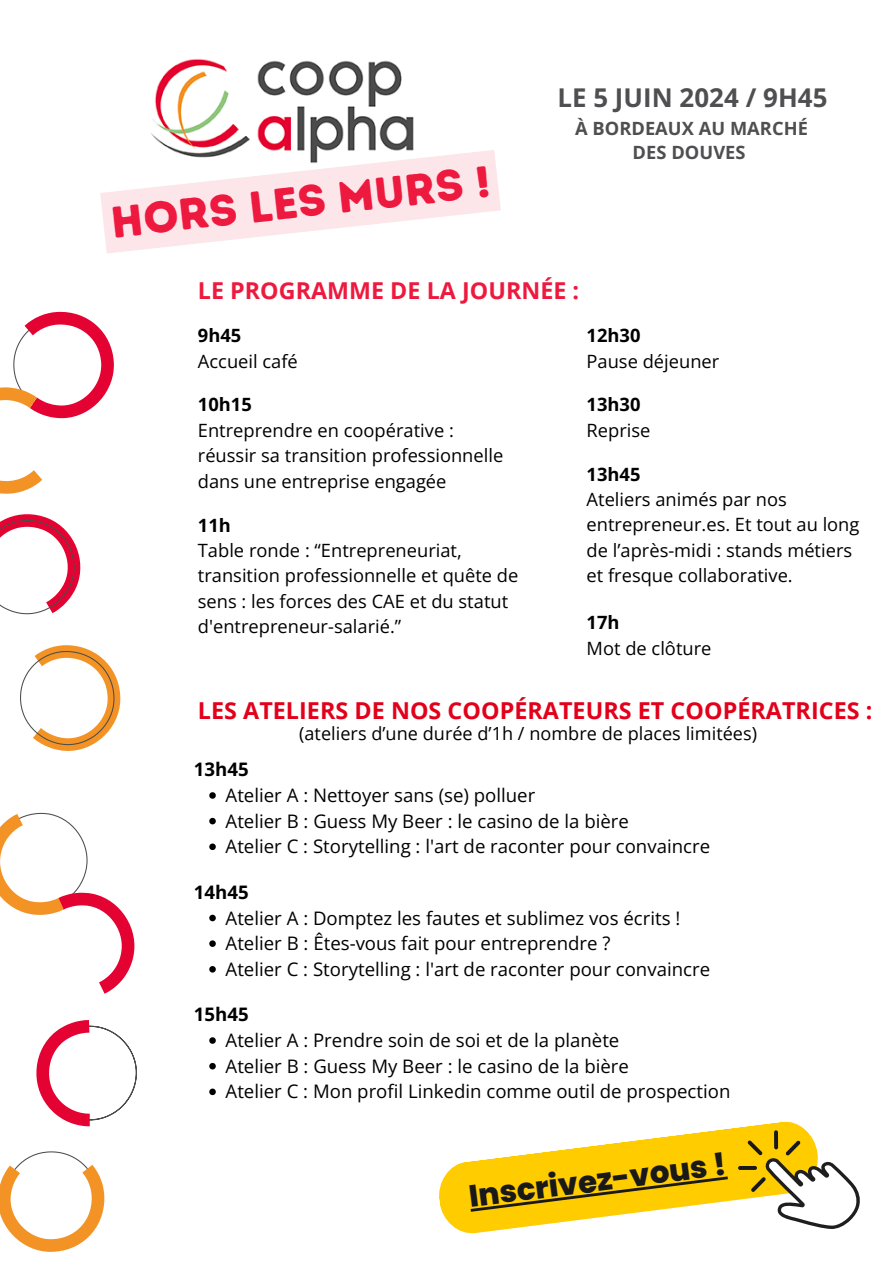
<style>
.page{position:relative;width:893px;height:1263px;background:#fff}
.page>*{position:absolute;margin:0;border:0;box-sizing:border-box;transform-origin:0 0}
.t1{font:44.03px "Intro Rust Base";color:#ed193e}
.t2{font:800 30.75px "Poppins";color:#191919}
.t3{font:700 25.88px "Open Sans";letter-spacing:.005em;color:#4f4f51}
.t4{font:700 23.33px "Open Sans";color:#e2001a}
.t5{font:700 23.25px "Open Sans";letter-spacing:.005em;color:#ed193e}
.t6{font:18.6px "Open Sans";color:#000}
.t7{font:700 18.6px "Open Sans";color:#000}
.t8{font:18.3px/25.3px "Open Sans";color:#000}
.t9{font:700 18.3px "Open Sans";color:#000}
.t10{font:700 18.3px/24.2px "Open Sans";letter-spacing:.005em;color:#4f4f51;text-align:center}
.t11{font:18.08px "Open Sans";color:#000}
</style>
<div class="page">
<img style="left:151px;top:59px;width:263px;height:91px">
<svg style="left:100px;top:150px;width:401px;height:103px"></svg>
<svg style="left:209px;top:792px;width:7px;height:7px"></svg>
<svg style="left:209px;top:818px;width:7px;height:6px"></svg>
<svg style="left:209px;top:843px;width:7px;height:7px"></svg>
<svg style="left:209px;top:915px;width:7px;height:6px"></svg>
<svg style="left:209px;top:940px;width:7px;height:7px"></svg>
<svg style="left:209px;top:966px;width:7px;height:6px"></svg>
<svg style="left:209px;top:1037px;width:7px;height:7px"></svg>
<svg style="left:209px;top:1063px;width:7px;height:6px"></svg>
<svg style="left:209px;top:1088px;width:7px;height:7px"></svg>
<svg style="left:0;top:311px;width:109px;height:183px"></svg>
<svg style="left:0;top:514px;width:81px;height:101px"></svg>
<svg style="left:0;top:645px;width:137px;height:607px"></svg>
<svg style="left:439px;top:1121px;width:367px;height:113px"></svg>
<svg style="left:737px;top:1130px;width:123px;height:104px"></svg>
<svg style="left:470px;top:1176px;width:258px;height:36px;background:#ecc00e"></svg>
<p class="t1" style="left:108px;top:195px;width:382px;rotate:-6deg">HORS LES MURS !</p>
<p class="t3" style="left:557px;top:79px;width:272px">LE 5 JUIN 2024 / 9H45</p>
<p class="t10" style="left:575px;top:116px;width:234px">À BORDEAUX AU MARCHÉ<br>DES DOUVES</p>
<p class="t5" style="left:198px;top:274px;width:383px">LE PROGRAMME DE LA JOURNÉE :</p>
<p class="t9" style="left:198px;top:323px;width:45px">9h45</p>
<p class="t8" style="left:198px;top:348px;width:101px">Accueil café</p>
<p class="t9" style="left:586px;top:323px;width:55px">12h30</p>
<p class="t8" style="left:586px;top:348px;width:134px">Pause déjeuner</p>
<p class="t9" style="left:198px;top:392px;width:55px">10h15</p>
<p class="t8" style="left:198px;top:417px;width:307px">Entreprendre en coopérative : réussir sa transition professionnelle dans une entreprise engagée</p>
<h4 class="t9" style="left:198px;top:512px;width:34px">11h</h4>
<p class="t8" style="left:198px;top:537px;width:322px">Table ronde : “Entrepreneuriat, transition professionnelle et quête de sens : les forces des CAE et du statut d'entrepreneur-salarié.”</p>
<p class="t9" style="left:586px;top:392px;width:55px">13h30</p>
<p class="t8" style="left:586px;top:417px;width:65px">Reprise</p>
<p class="t9" style="left:586px;top:461px;width:55px">13h45</p>
<p class="t8" style="left:586px;top:486px;width:274px">Ateliers animés par nos entrepreneur.es. Et tout au long de l’après-midi : stands métiers et fresque collaborative.</p>
<p class="t9" style="left:586px;top:610px;width:34px">17h</p>
<p class="t8" style="left:586px;top:635px;width:126px">Mot de clôture</p>
<h6 class="t4" style="left:198px;top:694px;width:676px">LES ATELIERS DE NOS COOPÉRATEURS ET COOPÉRATRICES :</h6>
<p class="t11" style="left:299px;top:721px;width:459px">(ateliers d’une durée d’1h / nombre de places limitées)</p>
<p class="t7" style="left:194px;top:756px;width:56px">13h45</p>
<p class="t6" style="left:225px;top:782px;width:311px">Atelier A : Nettoyer sans (se) polluer</p>
<p class="t6" style="left:225px;top:808px;width:405px">Atelier B : Guess My Beer : le casino de la bière</p>
<h3 class="t6" style="left:225px;top:833px;width:486px">Atelier C : Storytelling : l'art de raconter pour convaincre</h3>
<p class="t7" style="left:194px;top:879px;width:56px">14h45</p>
<h6 class="t6" style="left:225px;top:905px;width:456px">Atelier A : Domptez les fautes et sublimez vos écrits !</h6>
<p class="t6" style="left:225px;top:930px;width:386px">Atelier B : Êtes-vous fait pour entreprendre ?</p>
<p class="t6" style="left:225px;top:956px;width:486px">Atelier C : Storytelling : l'art de raconter pour convaincre</p>
<p class="t7" style="left:194px;top:1001px;width:56px">15h45</p>
<h6 class="t6" style="left:225px;top:1027px;width:395px">Atelier A : Prendre soin de soi et de la planète</h6>
<p class="t6" style="left:225px;top:1053px;width:405px">Atelier B : Guess My Beer : le casino de la bière</p>
<p class="t6" style="left:225px;top:1078px;width:506px">Atelier C : Mon profil Linkedin comme outil de prospection</p>
<p class="t2" style="left:466px;top:1175px;width:260px;rotate:-7deg">Inscrivez-vous !</p>
</div>
